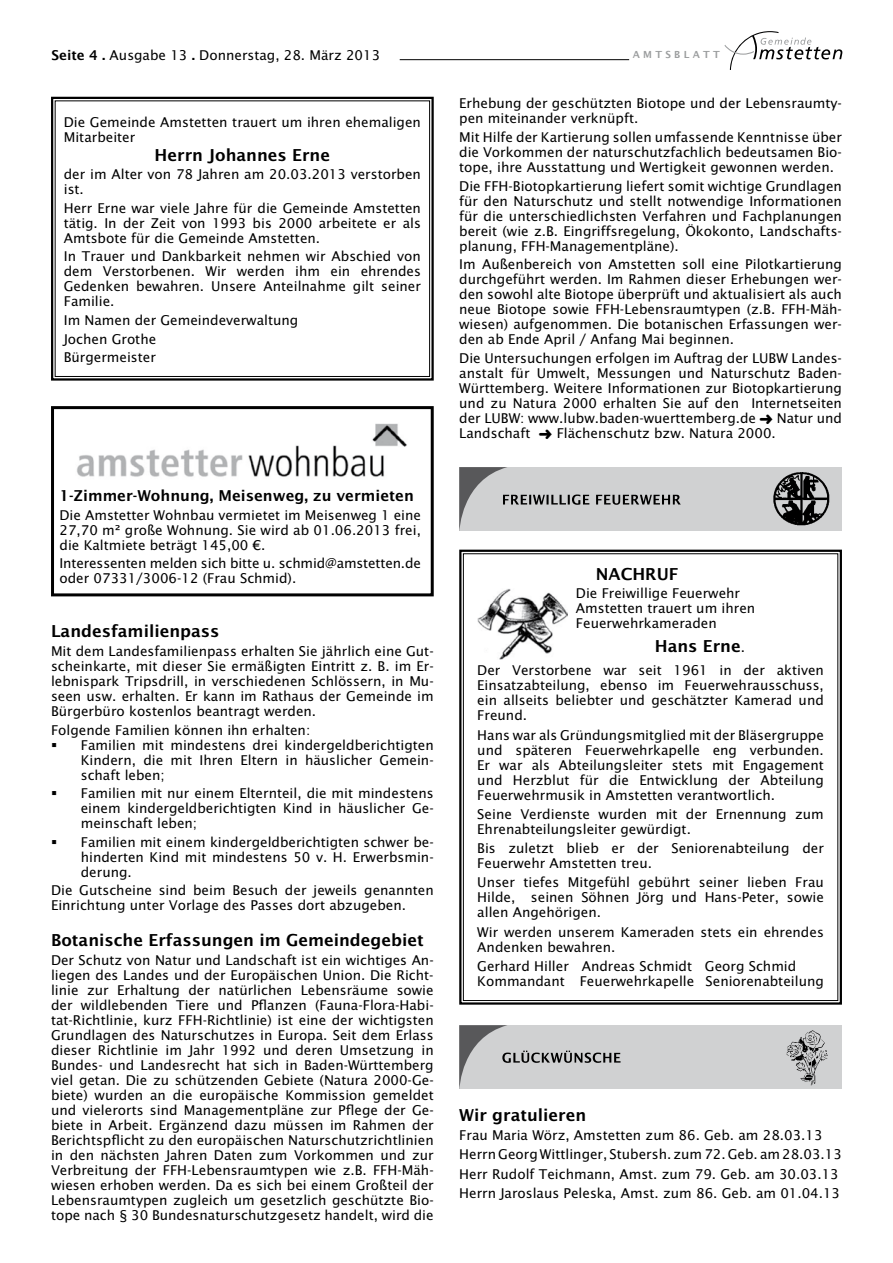
<style>
.page{position:relative;width:893px;height:1263px;background:#fff}
.page>*{position:absolute;margin:0;border:0;box-sizing:border-box;transform-origin:0 0}
.t1{font:16.5px "Lucida Sans Demibold Roman";color:#000}
.t2{font:15px "Lucida Sans Demibold Roman";color:#000}
.t3{font:13.5px/15px "Lucida Sans";color:#000;text-align:justify}
.t4{font:9.75px "Lucida Sans Demibold Roman";letter-spacing:.34em;color:#9c9e9f}
.s1{font-family:"Lucida Sans Demibold Roman"}
.s2{font-family:"Lucida Sans";font-size:13.5px}
</style>
<div class="page">
<svg style="left:724px;top:31px;width:118px;height:39px"></svg>
<hr style="left:400px;top:59px;width:229px;height:1px;background:#000">
<div style="left:459px;top:467px;width:383px;height:64px;background:#d0d1d2"></div>
<svg style="left:459px;top:467px;width:222px;height:64px"></svg>
<img style="left:774px;top:472px;width:55px;height:54px">
<div style="left:459px;top:1025px;width:383px;height:64px;background:#d0d1d2"></div>
<svg style="left:459px;top:1025px;width:162px;height:64px"></svg>
<img style="left:786px;top:1031px;width:42px;height:54px">
<svg style="left:51px;top:96px;width:383px;height:285px"></svg>
<div style="left:55px;top:100px;width:375px;height:277px;border:1px solid #000"></div>
<div style="left:51px;top:406px;width:383px;height:190px;border:3px solid #000"></div>
<img style="left:77px;top:423px;width:330px;height:54px">
<svg style="left:459px;top:549px;width:383px;height:456px"></svg>
<img style="left:477px;top:589px;width:90px;height:71px">
<p class="t3" style="left:51px;top:48px;width:330px"><span class="s1">Seite 4 .</span> Ausgabe 13 <span class="s1">.</span> Donnerstag, 28. März 2013</p>
<p class="t4" style="left:633px;top:48px;width:89px">AMTSBLATT</p>
<p class="t3" style="left:459px;top:96px;width:384px">Erhebung der geschützten Biotope und der Lebensraumty&shy;pen miteinander verknüpft.</p>
<p class="t3" style="left:459px;top:130px;width:384px">Mit Hilfe der Kartierung sollen umfassende Kenntnisse über die Vorkommen der naturschutzfachlich bedeutsamen Bio&shy;tope, ihre Ausstattung und Wertigkeit gewonnen werden.</p>
<p class="t3" style="left:459px;top:178px;width:384px">Die FFH-Biotopkartierung liefert somit wichtige Grundlagen für den Naturschutz und stellt notwendige Informationen für die unterschiedlichsten Verfahren und Fachplanungen bereit (wie z.B. Eingriffsregelung, Ökokonto, Landschafts&shy;planung, FFH-Managementpläne).</p>
<p class="t3" style="left:459px;top:257px;width:384px">Im Außenbereich von Amstetten soll eine Pilotkartierung durchgeführt werden. Im Rahmen dieser Erhebungen wer&shy;den sowohl alte Biotope überprüft und aktualisiert als auch neue Biotope sowie FFH-Lebensraumtypen (z.B. FFH-Mäh&shy;wiesen) aufgenommen. Die botanischen Erfassungen wer&shy;den ab Ende April / Anfang Mai beginnen.</p>
<p class="t3" style="left:459px;top:351px;width:384px">Die Untersuchungen erfolgen im Auftrag der LUBW Landes&shy;anstalt für Umwelt, Messungen und Naturschutz Baden-Württemberg. Weitere Informationen zur Biotopkartierung und zu Natura 2000 erhalten Sie auf den Internetseiten der LUBW: www.lubw.baden-wuerttemberg.de</p>
<p class="t3" style="left:64px;top:115px;width:359px">Die Gemeinde Amstetten trauert um ihren ehemaligen<br>Mitarbeiter</p>
<p class="t1" style="left:155px;top:145px;width:177px">Herrn Johannes Erne</p>
<p class="t3" style="left:64px;top:167px;width:359px">der im Alter von 78 Jahren am 20.03.2013 verstorben ist.</p>
<p class="t3" style="left:64px;top:201px;width:359px">Herr Erne war viele Jahre für die Gemeinde Amstetten tätig. In der Zeit von 1993 bis 2000 arbeitete er als Amtsbote für die Gemeinde Amstetten.</p>
<p class="t3" style="left:64px;top:249px;width:359px">In Trauer und Dankbarkeit nehmen wir Abschied von dem Verstorbenen. Wir werden ihm ein ehrendes Gedenken bewahren. Unsere Anteilnahme gilt seiner Familie.</p>
<p class="t3" style="left:64px;top:311px;width:236px;line-height:18.6px;text-align:left">Im Namen der Gemeindeverwaltung<br>Jochen Grothe<br>Bürgermeister</p>
<p class="t3" style="left:777px;top:410px;width:67px">Natur und</p>
<p class="t3" style="left:459px;top:425px;width:73px">Landschaft</p>
<p class="t3" style="left:557px;top:425px;width:221px">Flächenschutz bzw. Natura 2000.</p>
<p class="t2" style="left:60px;top:487px;width:356px">1-Zimmer-Wohnung, Meisenweg, zu vermieten</p>
<p class="t3" style="left:60px;top:507px;width:363px">Die Amstetter Wohnbau vermietet im Meisenweg 1 eine 27,70 m² große Wohnung. Sie wird ab 01.06.2013 frei, die Kaltmiete beträgt 145,00 €.</p>
<p class="t3" style="left:60px;top:556px;width:363px">Interessenten melden sich bitte u. schmid@amstetten.de oder 07331/3006-12 (Frau Schmid).</p>
<p class="t1" style="left:51px;top:622px;width:170px">Landesfamilienpass</p>
<p class="t3" style="left:51px;top:644px;width:384px">Mit dem Landesfamilienpass erhalten Sie jährlich eine Gut&shy;scheinkarte, mit dieser Sie ermäßigten Eintritt z. B. im Er&shy;lebnispark Tripsdrill, in verschiedenen Schlössern, in Mu&shy;seen usw. erhalten. Er kann im Rathaus der Gemeinde im Bürgerbüro kostenlos beantragt werden.</p>
<p class="t3" style="left:51px;top:722px;width:261px">Folgende Familien können ihn erhalten:</p>
<p class="t3" style="left:81px;top:737px;width:354px;text-indent:-30px">▪ Familien mit mindestens drei kindergeldberichtigten Kindern, die mit Ihren Eltern in häuslicher Gemein&shy;schaft leben;</p>
<p class="t3" style="left:81px;top:786px;width:354px;text-indent:-30px">▪ Familien mit nur einem Elternteil, die mit mindestens einem kindergeldberichtigten Kind in häuslicher Ge&shy;meinschaft leben;</p>
<p class="t3" style="left:81px;top:834px;width:354px;text-indent:-30px">▪ Familien mit einem kindergeldberichtigten schwer be&shy;hinderten Kind mit mindestens 50 v. H. Erwerbsmin&shy;derung.</p>
<p class="t3" style="left:51px;top:883px;width:384px">Die Gutscheine sind beim Besuch der jeweils genannten<br>Einrichtung unter Vorlage des Passes dort abzugeben.</p>
<p class="t1" style="left:51px;top:931px;width:374px">Botanische Erfassungen im Gemeindegebiet</p>
<p class="t3" style="left:51px;top:952px;width:384px">Der Schutz von Natur und Landschaft ist ein wichtiges An&shy;liegen des Landes und der Europäischen Union. Die Richt&shy;linie zur Erhaltung der natürlichen Lebensräume sowie der wildlebenden Tiere und Pflanzen (Fauna-Flora-Habi&shy;tat-Richtlinie, kurz FFH-Richtlinie) ist eine der wichtigsten Grundlagen des Naturschutzes in Europa. Seit dem Erlass dieser Richtlinie im Jahr 1992 und deren Umsetzung in Bundes- und Landesrecht hat sich in Baden-Württemberg viel getan. Die zu schützenden Gebiete (Natura 2000-Ge&shy;biete) wurden an die europäische Kommission gemeldet und vielerorts sind Managementpläne zur Pflege der Ge&shy;biete in Arbeit. Ergänzend dazu müssen im Rahmen der Berichtspflicht zu den europäischen Naturschutzrichtlinien in den nächsten Jahren Daten zum Vorkommen und zur Verbreitung der FFH-Lebensraumtypen wie z.B. FFH-Mäh&shy;wiesen erhoben werden. Da es sich bei einem Großteil der Lebensraumtypen zugleich um gesetzlich geschützte Bio&shy;tope nach § 30 Bundesnaturschutzgesetz handelt, wird die</p>
<p class="t1" style="left:596px;top:564px;width:84px">NACHRUF</p>
<p class="t3" style="left:576px;top:586px;width:181px;text-align:left">Die Freiwillige Feuerwehr<br>Amstetten trauert um ihren<br>Feuerwehrkameraden</p>
<p class="t1" style="left:655px;top:636px;width:92px">Hans Erne<span class="s2">.</span></p>
<p class="t3" style="left:477px;top:663px;width:348px">Der Verstorbene war seit 1961 in der aktiven Einsatzabteilung, ebenso im Feuerwehrausschuss, ein allseits beliebter und geschätzter Kamerad und Freund.</p>
<p class="t3" style="left:477px;top:727px;width:348px">Hans war als Gründungsmitglied mit der Bläsergruppe und späteren Feuerwehrkapelle eng verbunden.<br>Er war als Abteilungsleiter stets mit Engagement und Herzblut für die Entwicklung der Abteilung Feuerwehrmusik in Amstetten verantwortlich.</p>
<p class="t3" style="left:477px;top:806px;width:348px">Seine Verdienste wurden mit der Ernennung zum<br>Ehrenabteilungsleiter gewürdigt.</p>
<p class="t3" style="left:477px;top:841px;width:348px">Bis zuletzt blieb er der Seniorenabteilung der<br>Feuerwehr Amstetten treu.</p>
<p class="t3" style="left:477px;top:875px;width:348px">Unser tiefes Mitgefühl gebührt seiner lieben Frau Hilde, seinen Söhnen Jörg und Hans-Peter, sowie allen Angehörigen.</p>
<p class="t3" style="left:477px;top:924px;width:348px">Wir werden unserem Kameraden stets ein ehrendes<br>Andenken bewahren.</p>
<p class="t3" style="left:477px;top:958px;width:348px">Gerhard Hiller Andreas Schmidt Georg Schmid<br>Kommandant Feuerwehrkapelle Seniorenabteilung</p>
<p class="t1" style="left:459px;top:1105px;width:129px">Wir gratulieren</p>
<p class="t3" style="left:459px;top:1126px;width:384px;line-height:19.2px;text-align:left">Frau Maria Wörz, Amstetten zum 86. Geb. am 28.03.13<br>Herrn Georg Wittlinger, Stubersh. zum 72. Geb. am 28.03.13<br>Herr Rudolf Teichmann, Amst. zum 79. Geb. am 30.03.13<br>Herrn Jaroslaus Peleska, Amst. zum 86. Geb. am 01.04.13</p>
</div>
